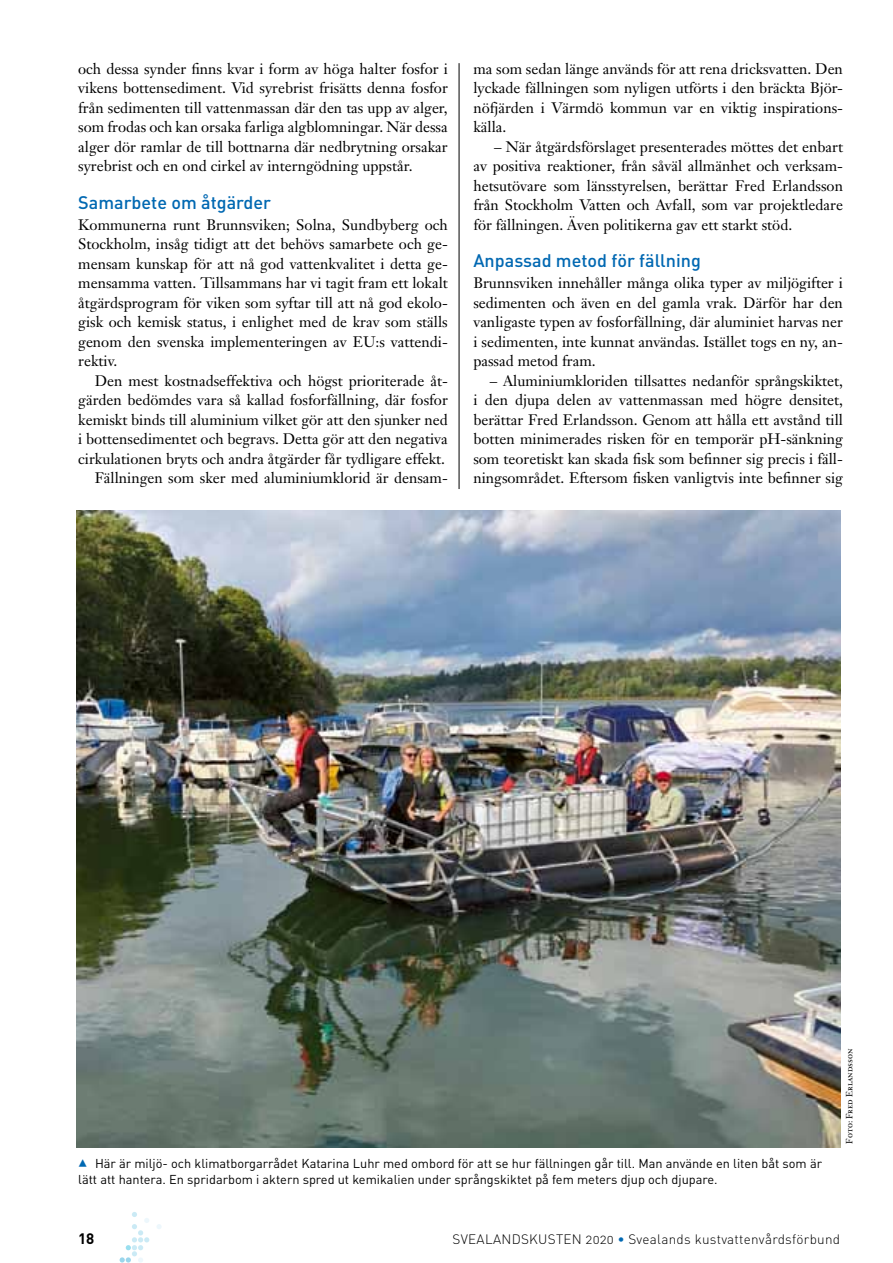
<style>
.page{position:relative;width:893px;height:1263px;background:#fff}
.page>*{position:absolute;margin:0;border:0;box-sizing:border-box;transform-origin:0 0}
.t1{font:500 18px "DIN";color:#0068b2}
.t2{font:15px/19.5px "Janson Text";color:#000;text-align:justify}
.t3{font:700 15px "DIN";color:#000}
.t4{font:13.5px "DIN Light Alternate";letter-spacing:.02em;color:#000}
.t5{font:12.75px/15.3px "DIN";color:#000}
.t6{font:9px "Janson Text Roman SC";color:#000}
.s1{color:#0068b2}
</style>
<div class="page">
<svg style="left:157px;top:1224px;width:5px;height:5px"></svg>
<svg style="left:120px;top:1212px;width:29px;height:51px"></svg>
<hr style="left:459px;top:63px;width:1px;height:426px;background:#000">
<img style="left:77px;top:510px;width:763px;height:637px">
<p class="t2" style="left:78px;top:58px;width:371px">och dessa synder finns kvar i form av höga halter fosfor i vikens bottensediment. Vid syrebrist frisätts denna fosfor från sedimenten till vattenmassan där den tas upp av alger, som frodas och kan orsaka farliga algblomningar. När dessa alger dör ramlar de till bottnarna där nedbrytning orsakar syrebrist och en ond cirkel av interngödning uppstår.</p>
<p class="t1" style="left:78px;top:191px;width:194px">Samarbete om åtgärder</p>
<p class="t2" style="left:78px;top:214px;width:371px">Kommunerna runt Brunnsviken; Solna, Sundbyberg och Stockholm, insåg tidigt att det behövs samarbete och ge&shy;mensam kunskap för att nå god vattenkvalitet i detta ge&shy;mensamma vatten. Tillsammans har vi tagit fram ett lokalt åtgärdsprogram för viken som syftar till att nå god ekolo&shy;gisk och kemisk status, i enlighet med de krav som ställs genom den svenska implementeringen av EU:s vattendi&shy;rektiv.</p>
<p class="t2" style="left:78px;top:370px;width:371px;text-align:right">Den mest kostnadseffektiva och högst prioriterade åt&shy;gärden bedömdes vara så kallad fosforfällning, där fosfor kemiskt binds till aluminium vilket gör att den sjunker ned i bottensedimentet och begravs. Detta gör att den negativa cirkulationen bryts och andra åtgärder får tydligare effekt.<br>Fällningen som sker med aluminiumklorid är densam-</p>
<p class="t2" style="left:473px;top:58px;width:371px">ma som sedan länge används för att rena dricksvatten. Den lyckade fällningen som nyligen utförts i den bräckta Björ&shy;nöfjärden i Värmdö kommun var en viktig inspirations&shy;källa.</p>
<p class="t2" style="left:473px;top:136px;width:371px;text-indent:21px">– När åtgärdsförslaget presenterades möttes det enbart av positiva reaktioner, från såväl allmänhet och verksam&shy;hetsutövare som länsstyrelsen, berättar Fred Erlandsson från Stockholm Vatten och Avfall, som var projektledare för fällningen. Även politikerna gav ett starkt stöd.</p>
<p class="t1" style="left:473px;top:249px;width:229px">Anpassad metod för fällning</p>
<p class="t2" style="left:473px;top:273px;width:371px">Brunnsviken innehåller många olika typer av miljögifter i sedimenten och även en del gamla vrak. Därför har den vanligaste typen av fosforfällning, där aluminiet harvas ner i sedimenten, inte kunnat användas. Istället togs en ny, an&shy;passad metod fram.</p>
<p class="t2" style="left:473px;top:370px;width:371px;text-indent:16px">– Aluminiumkloriden tillsattes nedanför språngskiktet, i den djupa delen av vattenmassan med högre densitet, berättar Fred Erlandsson. Genom att hålla ett avstånd till botten minimerades risken för en temporär pH-sänkning som teoretiskt kan skada fisk som befinner sig precis i fäll&shy;ningsområdet. Eftersom fisken vanligtvis inte befinner sig</p>
<p class="t6" style="left:844px;top:1143px;width:96px;rotate:-90deg">Foto: Fred Erlandsson</p>
<p class="t5" style="left:78px;top:1156px;width:745px;text-indent:17px">Här är miljö- och klimatborgarrådet Katarina Luhr med ombord för att se hur fällningen går till. Man använde en liten båt som är lätt att hantera. En spridarbom i aktern spred ut kemikalien under språngskiktet på fem meters djup och djupare.</p>
<p class="t3" style="left:78px;top:1228px;width:18px">18</p>
<p class="t4" style="left:453px;top:1230px;width:389px">Svealandskusten 2020 <span class="s1">•</span> Svealands kustvattenvårdsförbund</p>
</div>
